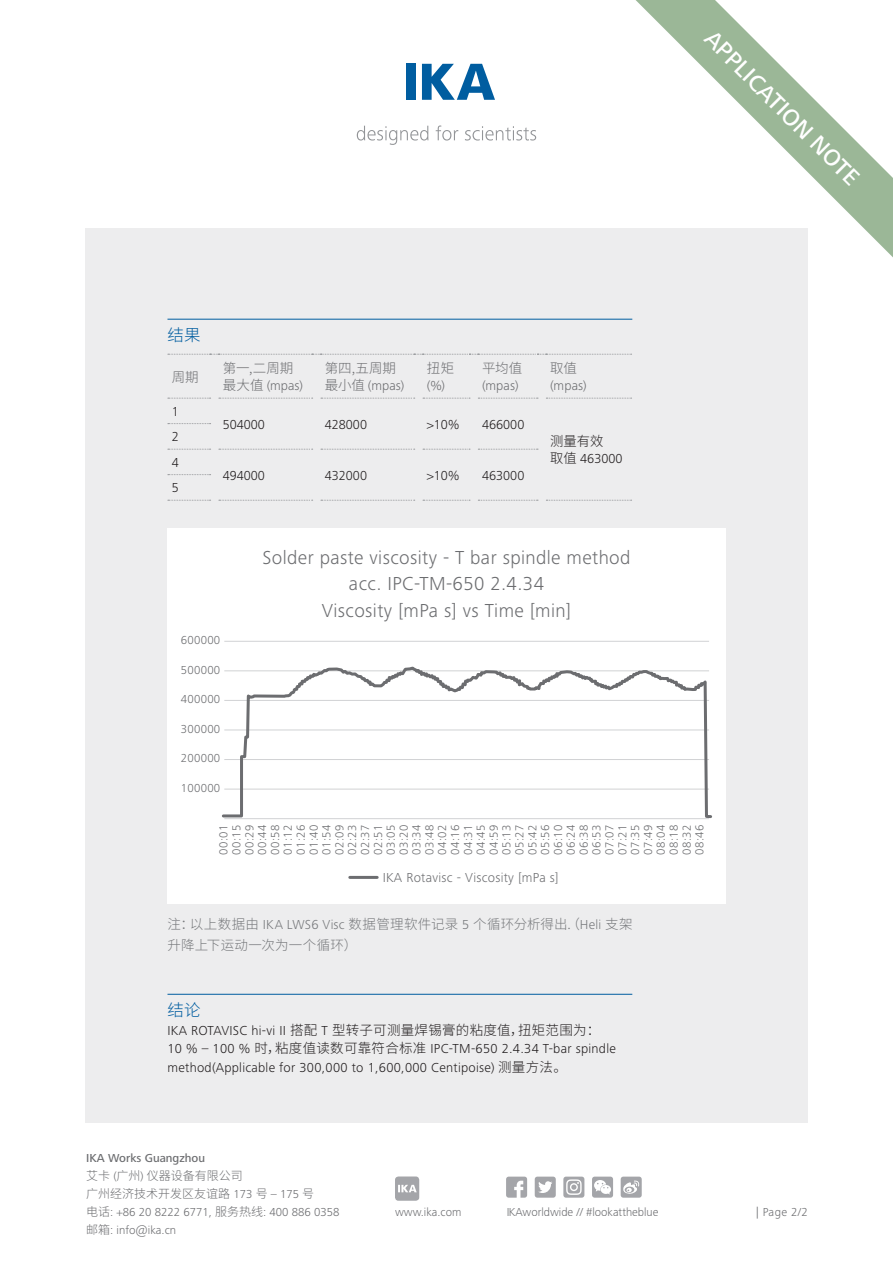
<style>
.page{position:relative;width:893px;height:1263px;background:#fff}
.page>*{position:absolute;margin:0;border:0;box-sizing:border-box;transform-origin:0 0}
.headline{font:500 24px "Frutiger Next IKA";color:#fff}
.subhead{font:300 19.5px "Frutiger Next IKA";letter-spacing:.02em;color:#6c6d70}
.subhead-2{font:300 16.5px "Source Han Sans CN";color:#005da0}
.subhead-3{font:300 13.5px/18.8px "Frutiger Next IKA";letter-spacing:.02em;color:#231f20}
.subhead-4{font:300 13.5px "Frutiger Next IKA";letter-spacing:.02em;color:#6c6d70}
.t1{font:300 13.5px/21px "Source Han Sans CN";letter-spacing:.02em;color:#76787b}
.subhead-5{font:300 13.5px "Source Han Sans CN";letter-spacing:.02em;color:#231f20}
.t2{font:300 13.5px "Source Han Sans CN";letter-spacing:-.01em;color:#6c6d70}
.subhead-6{font:300 12px "Frutiger Next IKA";letter-spacing:.02em;color:#6c6d70}
.URL{font:300 12px "Frutiger Next IKA";color:#6c6d70}
.t3{font:300 12px "Source Han Sans CN";color:#6c6d70}
.t4{font:500 12px "Frutiger Next IKA";color:#6c6d70}
.s1{font-family:"Source Han Sans CN"}
.s2{font-family:"Frutiger Next IKA"}
</style>
<div class="page">
<div style="left:406px;top:64px;width:9px;height:36px;background:#005da0"></div>
<svg style="left:422px;top:64px;width:73px;height:36px"></svg>
<svg style="left:357px;top:126px;width:71px;height:19px"></svg>
<svg style="left:436px;top:125px;width:22px;height:16px"></svg>
<svg style="left:465px;top:126px;width:71px;height:15px"></svg>
<svg style="left:395px;top:1176px;width:24px;height:25px"></svg>
<div style="left:85px;top:228px;width:723px;height:895px;background:#ededee"></div>
<svg style="left:582px;top:0;width:311px;height:320px"></svg>
<svg style="left:535px;top:1176px;width:21px;height:22px"></svg>
<svg style="left:506px;top:1176px;width:21px;height:22px"></svg>
<svg style="left:592px;top:1176px;width:21px;height:22px"></svg>
<svg style="left:621px;top:1176px;width:21px;height:22px"></svg>
<svg style="left:563px;top:1176px;width:21px;height:22px"></svg>
<hr style="left:167px;top:319px;width:465px;height:1px;background:#005da0">
<hr style="left:167px;top:994px;width:465px;height:1px;background:#005da0">
<svg style="left:168px;top:500px;width:43px;height:1px"></svg>
<svg style="left:168px;top:354px;width:464px;height:1px"></svg>
<svg style="left:168px;top:398px;width:43px;height:1px"></svg>
<svg style="left:168px;top:423px;width:43px;height:1px"></svg>
<svg style="left:168px;top:449px;width:43px;height:1px"></svg>
<svg style="left:168px;top:474px;width:43px;height:1px"></svg>
<div style="left:167px;top:528px;width:558px;height:375px;background:#fff"></div>
<svg style="left:220px;top:397px;width:492px;height:422px"></svg>
<hr style="left:350px;top:876px;width:27px;height:3px;background:#6c6d70">
<p class="subhead-2" style="left:167px;top:325px;width:35px">结果</p>
<p class="t2" style="left:172px;top:369px;width:28px">周期</p>
<p class="subhead-3" style="left:172px;top:402px;width:9px">1</p>
<p class="subhead-3" style="left:172px;top:427px;width:9px">2</p>
<p class="subhead-3" style="left:172px;top:453px;width:9px">4</p>
<p class="subhead-3" style="left:172px;top:478px;width:9px">5</p>
<p class="t2" style="left:223px;top:361px;width:72px">第一,二周期</p>
<p class="subhead-4" style="left:223px;top:377px;width:82px"><span class="s1">最大值</span> (mpas)</p>
<p class="t2" style="left:325px;top:361px;width:73px">第四,五周期</p>
<p class="subhead-4" style="left:325px;top:377px;width:81px"><span class="s1">最小值</span> (mpas)</p>
<p class="t2" style="left:427px;top:361px;width:29px">扭矩</p>
<p class="subhead-4" style="left:427px;top:377px;width:20px">(%)</p>
<p class="t2" style="left:482px;top:361px;width:42px">平均值</p>
<p class="subhead-4" style="left:482px;top:377px;width:38px">(mpas)</p>
<p class="subhead-3" style="left:223px;top:415px;width:44px">504000</p>
<p class="subhead-3" style="left:325px;top:415px;width:44px">428000</p>
<p class="subhead-3" style="left:427px;top:415px;width:34px">&gt;10%</p>
<p class="subhead-3" style="left:482px;top:415px;width:44px">466000</p>
<p class="subhead-3" style="left:223px;top:466px;width:44px">494000</p>
<p class="subhead-3" style="left:325px;top:466px;width:44px">432000</p>
<p class="subhead-3" style="left:427px;top:466px;width:34px">&gt;10%</p>
<p class="subhead-3" style="left:482px;top:466px;width:44px">463000</p>
<p class="t2" style="left:550px;top:361px;width:28px">取值</p>
<p class="subhead-4" style="left:550px;top:377px;width:38px">(mpas)</p>
<p class="subhead-5" style="left:550px;top:434px;width:55px">测量有效</p>
<p class="subhead-3" style="left:550px;top:449px;width:74px"><span class="s1">取值</span> 463000</p>
<p class="subhead" style="left:262px;top:546px;width:370px">Solder paste viscosity - T bar spindle method</p>
<p class="subhead" style="left:349px;top:573px;width:196px">acc. IPC-TM-650 2.4.34</p>
<p class="subhead" style="left:322px;top:599px;width:251px">Viscosity [mPa s] vs Time [min]</p>
<p class="subhead-6" style="left:181px;top:633px;width:41px">600000</p>
<p class="subhead-6" style="left:181px;top:663px;width:41px">500000</p>
<p class="subhead-6" style="left:181px;top:692px;width:41px">400000</p>
<p class="subhead-6" style="left:181px;top:722px;width:41px">300000</p>
<p class="subhead-6" style="left:181px;top:751px;width:41px">200000</p>
<p class="subhead-6" style="left:181px;top:781px;width:41px">100000</p>
<p class="headline" style="left:718px;top:25px;width:209px;rotate:45deg">APPLICATION NOTE</p>
<p class="subhead-6" style="left:217px;top:854px;width:31px;rotate:-90deg">00:01</p>
<p class="subhead-6" style="left:230px;top:854px;width:31px;rotate:-90deg">00:15</p>
<p class="subhead-6" style="left:242px;top:854px;width:31px;rotate:-90deg">00:29</p>
<p class="subhead-6" style="left:255px;top:854px;width:31px;rotate:-90deg">00:44</p>
<p class="subhead-6" style="left:268px;top:854px;width:31px;rotate:-90deg">00:58</p>
<p class="subhead-6" style="left:281px;top:854px;width:31px;rotate:-90deg">01:12</p>
<p class="subhead-6" style="left:294px;top:854px;width:31px;rotate:-90deg">01:26</p>
<p class="subhead-6" style="left:307px;top:854px;width:31px;rotate:-90deg">01:40</p>
<p class="subhead-6" style="left:320px;top:854px;width:31px;rotate:-90deg">01:54</p>
<p class="subhead-6" style="left:333px;top:854px;width:31px;rotate:-90deg">02:09</p>
<p class="subhead-6" style="left:345px;top:854px;width:31px;rotate:-90deg">02:23</p>
<p class="subhead-6" style="left:358px;top:854px;width:31px;rotate:-90deg">02:37</p>
<p class="subhead-6" style="left:371px;top:854px;width:31px;rotate:-90deg">02:51</p>
<p class="subhead-6" style="left:384px;top:854px;width:31px;rotate:-90deg">03:05</p>
<p class="subhead-6" style="left:397px;top:854px;width:31px;rotate:-90deg">03:20</p>
<p class="subhead-6" style="left:410px;top:854px;width:31px;rotate:-90deg">03:34</p>
<p class="subhead-6" style="left:423px;top:854px;width:31px;rotate:-90deg">03:48</p>
<p class="subhead-6" style="left:435px;top:854px;width:31px;rotate:-90deg">04:02</p>
<p class="subhead-6" style="left:448px;top:854px;width:31px;rotate:-90deg">04:16</p>
<p class="subhead-6" style="left:461px;top:854px;width:31px;rotate:-90deg">04:31</p>
<p class="subhead-6" style="left:474px;top:854px;width:31px;rotate:-90deg">04:45</p>
<p class="subhead-6" style="left:487px;top:854px;width:31px;rotate:-90deg">04:59</p>
<p class="subhead-6" style="left:500px;top:854px;width:31px;rotate:-90deg">05:13</p>
<p class="subhead-6" style="left:513px;top:854px;width:31px;rotate:-90deg">05:27</p>
<p class="subhead-6" style="left:525px;top:854px;width:31px;rotate:-90deg">05:42</p>
<p class="subhead-6" style="left:538px;top:854px;width:31px;rotate:-90deg">05:56</p>
<p class="subhead-6" style="left:551px;top:854px;width:31px;rotate:-90deg">06:10</p>
<p class="subhead-6" style="left:564px;top:854px;width:31px;rotate:-90deg">06:24</p>
<p class="subhead-6" style="left:577px;top:854px;width:31px;rotate:-90deg">06:38</p>
<p class="subhead-6" style="left:590px;top:854px;width:31px;rotate:-90deg">06:53</p>
<p class="subhead-6" style="left:603px;top:854px;width:31px;rotate:-90deg">07:07</p>
<p class="subhead-6" style="left:615px;top:854px;width:31px;rotate:-90deg">07:21</p>
<p class="subhead-6" style="left:628px;top:854px;width:31px;rotate:-90deg">07:35</p>
<p class="subhead-6" style="left:641px;top:854px;width:31px;rotate:-90deg">07:49</p>
<p class="subhead-6" style="left:654px;top:854px;width:31px;rotate:-90deg">08:04</p>
<p class="subhead-6" style="left:667px;top:854px;width:31px;rotate:-90deg">08:18</p>
<p class="subhead-6" style="left:680px;top:854px;width:31px;rotate:-90deg">08:32</p>
<p class="subhead-6" style="left:693px;top:854px;width:31px;rotate:-90deg">08:46</p>
<p class="subhead-4" style="left:383px;top:870px;width:177px">IKA Rotavisc - Viscosity [mPa s]</p>
<p class="t1" style="left:167px;top:914px;width:467px">注：以上数据由 <span class="s2">IKA LWS6 Visc</span> 数据管理软件记录 <span class="s2">5</span> 个循环分析得出.（<span class="s2">Heli</span> 支架升降上下运动一次为一个循环）</p>
<p class="subhead-2" style="left:167px;top:1000px;width:35px">结论</p>
<p class="subhead-5" style="left:167px;top:1022px;width:434px"><span class="s2">IKA ROTAVISC hi-vi II</span> 搭配 <span class="s2">T</span> 型转子可测量焊锡膏的粘度值，扭矩范围为：</p>
<p class="subhead-3" style="left:167px;top:1039px;width:450px">10 % – 100 % <span class="s1">时，粘度值读数可靠符合标准</span> IPC-TM-650 2.4.34 T-bar spindle method(Applicable for 300,000 to 1,600,000 Centipoise) <span class="s1">测量方法。</span></p>
<p class="t4" style="left:86px;top:1151px;width:120px">IKA Works Guangzhou</p>
<p class="t3" style="left:86px;top:1169px;width:158px">艾卡 <span class="s2">(</span>广州<span class="s2">)</span> 仪器设备有限公司</p>
<p class="t3" style="left:86px;top:1187px;width:230px">广州经济技术开发区友谊路 <span class="s2">173</span> 号 <span class="s2">– 175</span> 号</p>
<p class="URL" style="left:86px;top:1205px;width:255px"><span class="s1">电话</span>: +86 20 8222 6771, <span class="s1">服务热线</span>: 400 886 0358</p>
<p class="URL" style="left:86px;top:1223px;width:91px"><span class="s1">邮箱</span>: info@ika.cn</p>
<p class="URL" style="left:395px;top:1205px;width:68px">www.ika.com</p>
<p class="URL" style="left:506px;top:1205px;width:154px">IKAworldwide // #lookattheblue</p>
<p class="URL" style="left:756px;top:1205px;width:53px">| Page 2/2</p>
</div>
